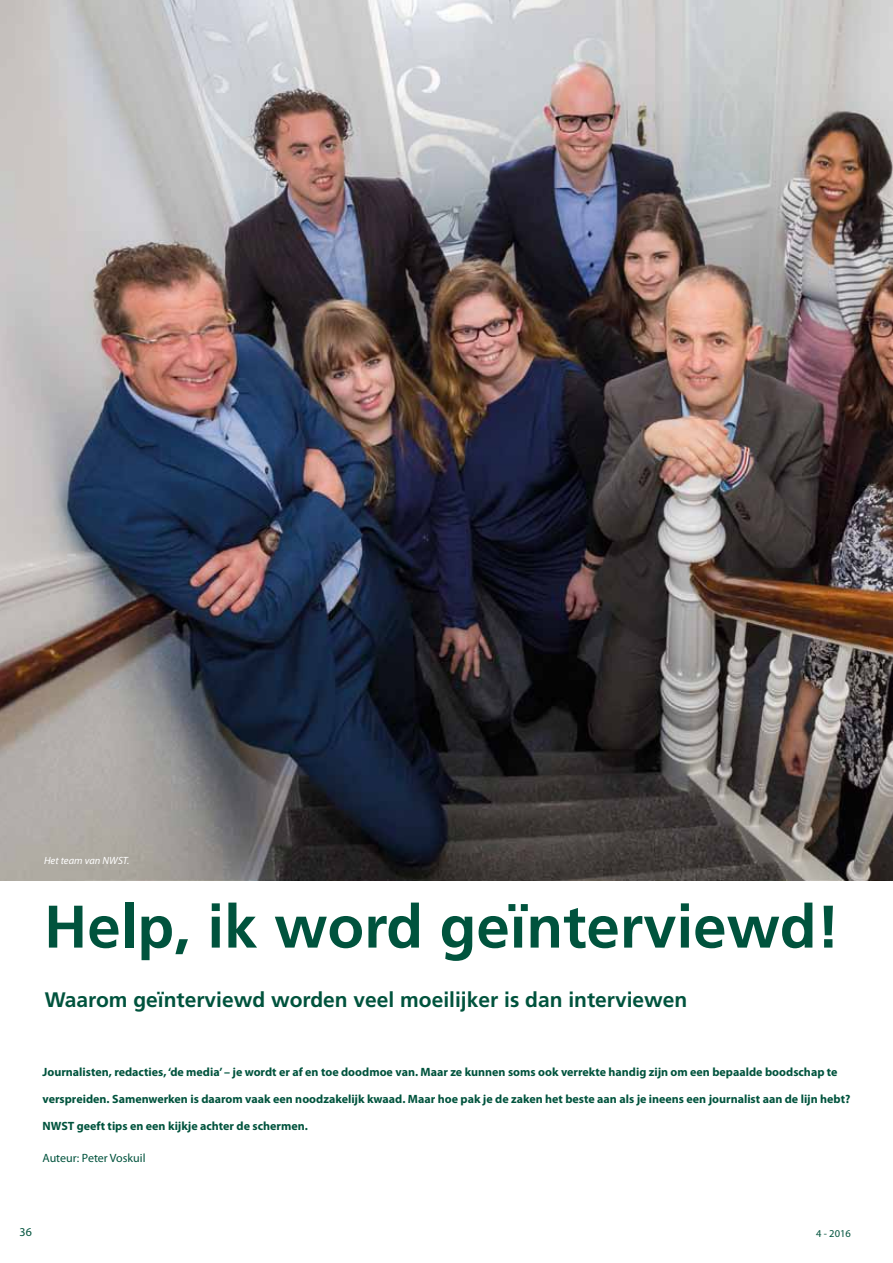
<style>
.page{position:relative;width:893px;height:1263px;background:#fff}
.page>*{position:absolute;margin:0;border:0;box-sizing:border-box;transform-origin:0 0}
.t1{font:700 60px "Frutiger";color:#00533d}
.t2{font:700 21px "Frutiger";color:#00533d}
.t3{font:700 12px "Myriad Pro";color:#00533d}
.t4{font:12px "Myriad Pro";color:#00533d}
.t5{font:italic 10.5px "Myriad Pro";color:#fff}
.t6{font:10.5px "Myriad Pro";color:#00533d}
</style>
<div class="page">
<img style="left:0;top:0;width:893px;height:881px">
<p class="t5" style="left:44px;top:854px;width:87px">Het team van NWST.</p>
<h1 class="t1" style="left:44px;top:891px;width:797px">Help, ik word geïnterviewd!</h1>
<h2 class="t2" style="left:45px;top:987px;width:644px">Waarom geïnterviewd worden veel moeilijker is dan interviewen</h2>
<p class="t3" style="left:43px;top:1064px;width:797px">Journalisten, redacties, ‘de media’ – je wordt er af en toe doodmoe van. Maar ze kunnen soms ook verrekte handig zijn om een bepaalde boodschap te</p>
<p class="t3" style="left:43px;top:1091px;width:809px">verspreiden. Samenwerken is daarom vaak een noodzakelijk kwaad. Maar hoe pak je de zaken het beste aan als je ineens een journalist aan de lijn hebt?</p>
<p class="t3" style="left:43px;top:1118px;width:267px">NWST geeft tips en een kijkje achter de schermen.</p>
<p class="t4" style="left:43px;top:1150px;width:105px">Auteur: Peter Voskuil</p>
<p class="t4" style="left:20px;top:1224px;width:14px">36</p>
<p class="t6" style="left:816px;top:1227px;width:36px">4 - 2016</p>
</div>
